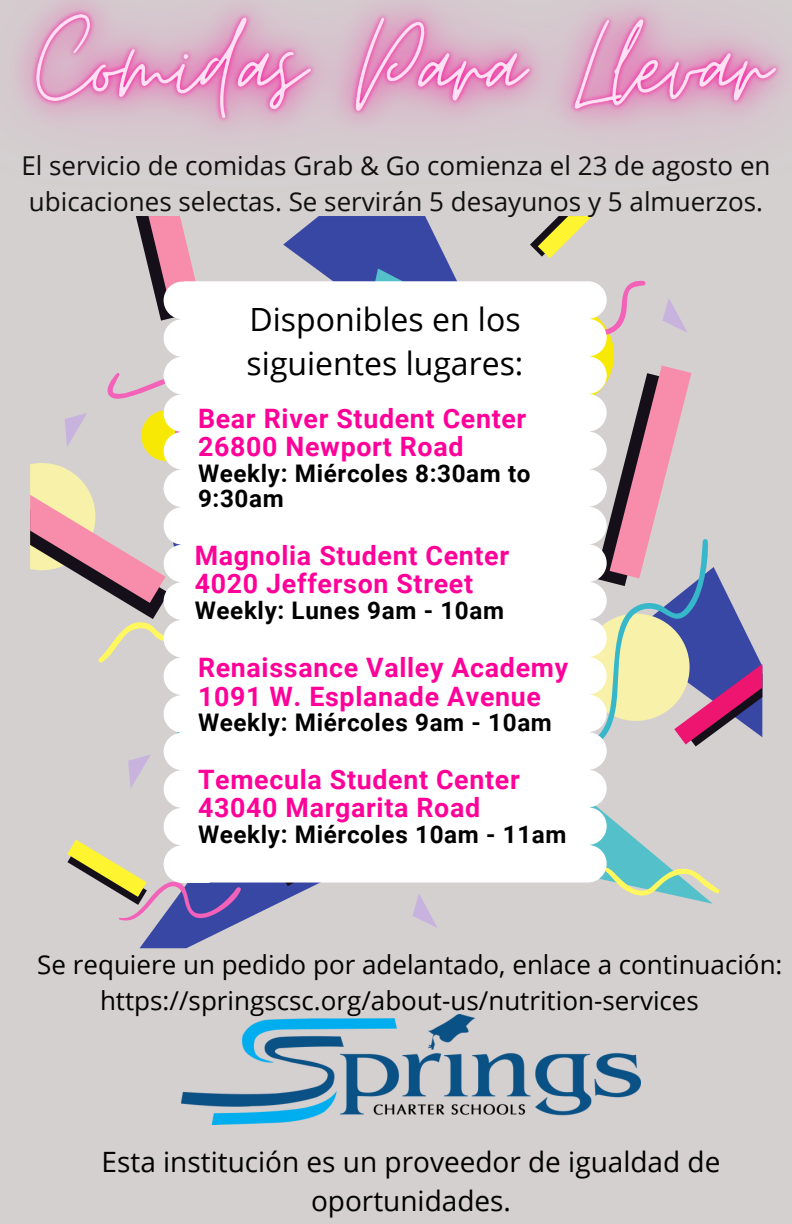
<style>
.page{position:relative;width:792px;height:1224px;background:#d4d0d0}
.page>*{position:absolute;margin:0;border:0;box-sizing:border-box;transform-origin:0 0}
.t1{font:32px/43.6px "Open Sans";color:#000}
.t2{font:28px/39px "Open Sans";color:#000;text-align:center}
.t3{font:700 26.8px "Roboto";letter-spacing:.025em;color:#f09}
.t4{font:26px "Open Sans";color:#000}
.t5{font:26px/36px "Open Sans";color:#101010}
.t6{font:700 24.2px/25.6px "Roboto";letter-spacing:.025em;color:#000}
</style>
<div class="page">
<svg style="left:30px;top:325px;width:732px;height:623px"></svg>
<div style="left:164px;top:325px;width:443px;height:558px;background:#fff"></div>
<img style="left:182px;top:1015px;width:459px;height:109px">
<img style="left:14px;top:0;width:775px;height:325px">
<p class="t5" style="left:21px;top:147px;width:751px">El servicio de comidas Grab &amp; Go comienza el 23 de agosto en ubicaciones selectas. Se servirán 5 desayunos y 5 almuerzos.</p>
<p class="t1" style="left:247px;top:297px;width:278px">Disponibles en los siguientes lugares:</p>
<p class="t3" style="left:198px;top:403px;width:330px">Bear River Student Center</p>
<p class="t3" style="left:198px;top:431px;width:267px">26800 Newport Road</p>
<p class="t6" style="left:198px;top:461px;width:334px">Weekly: Miércoles 8:30am to<br>9:30am</p>
<p class="t3" style="left:195px;top:540px;width:316px">Magnolia Student Center</p>
<p class="t3" style="left:195px;top:568px;width:280px">4020 Jefferson Street</p>
<p class="t6" style="left:195px;top:598px;width:311px">Weekly: Lunes 9am - 10am</p>
<p class="t3" style="left:198px;top:652px;width:372px">Renaissance Valley Academy</p>
<p class="t3" style="left:198px;top:681px;width:344px">1091 W. Esplanade Avenue</p>
<p class="t6" style="left:198px;top:710px;width:355px">Weekly: Miércoles 9am - 10am</p>
<p class="t3" style="left:198px;top:764px;width:323px">Temecula Student Center</p>
<p class="t3" style="left:198px;top:792px;width:284px">43040 Margarita Road</p>
<p class="t6" style="left:198px;top:821px;width:370px">Weekly: Miércoles 10am - 11am</p>
<p class="t4" style="left:37px;top:946px;width:747px">Se requiere un pedido por adelantado, enlace a continuación:</p>
<p class="t4" style="left:100px;top:982px;width:600px">https://springscsc.org/about-us/nutrition-services</p>
<p class="t2" style="left:102px;top:1142px;width:620px">Esta institución es un proveedor de igualdad de oportunidades.</p>
</div>
